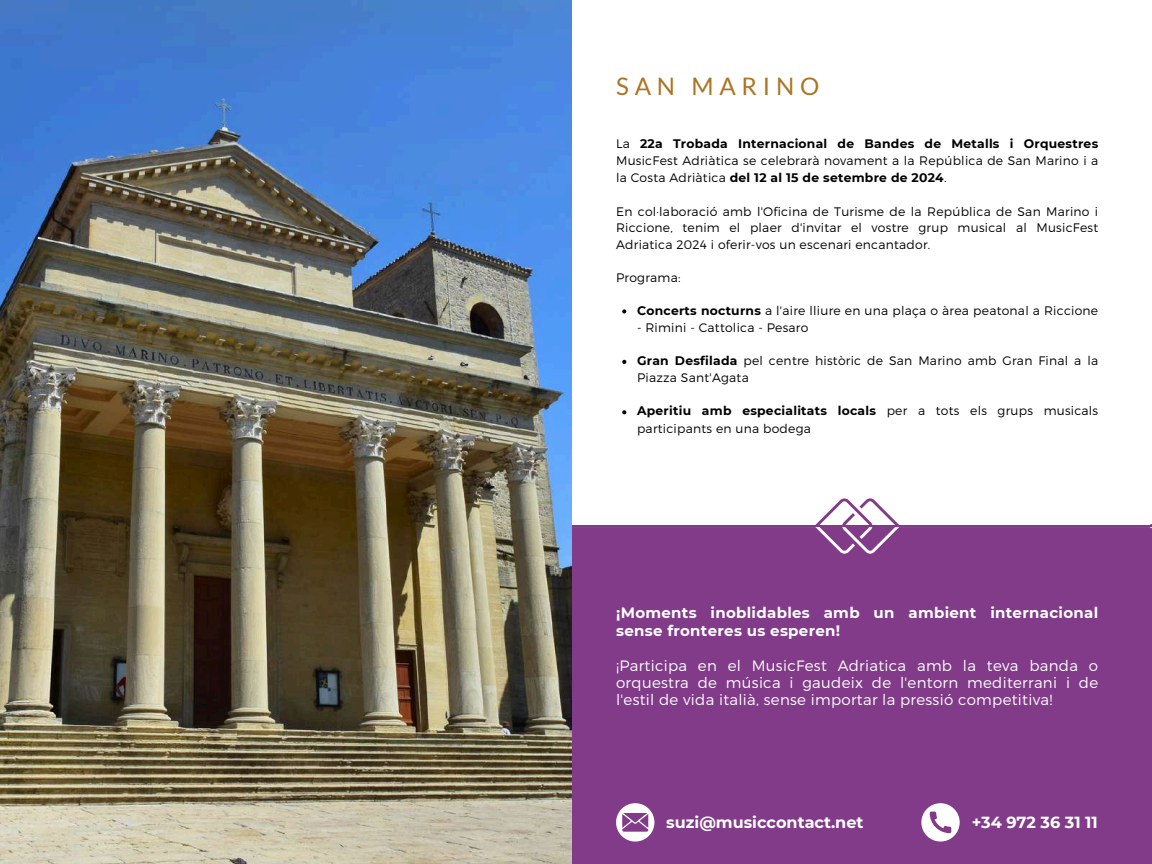
<style>
.page{position:relative;width:1152px;height:864px;background:#fff}
.page>*{position:absolute;margin:0;border:0;box-sizing:border-box;transform-origin:0 0}
.t1{font:24.15px "Lato";letter-spacing:.24em;color:#ab7522}
.t2{font:700 16.05px "Montserrat";color:#fff}
.t3{font:300 15px/16.8px "Montserrat";letter-spacing:.02em;color:#fff;text-align:justify}
.t4{font:700 15px/18px "Montserrat";letter-spacing:.02em;color:#fff}
.t5{font:300 12.3px/17px "Montserrat";letter-spacing:.02em;color:#000;text-align:justify}
.s1{font-weight:700}
</style>
<div class="page">
<div style="left:568px;top:525px;width:584px;height:339px;background:#813b89"></div>
<svg style="left:815px;top:498px;width:337px;height:55px"></svg>
<img style="left:0;top:0;width:572px;height:864px">
<svg style="left:622px;top:309px;width:4px;height:5px"></svg>
<svg style="left:622px;top:360px;width:4px;height:4px"></svg>
<svg style="left:622px;top:410px;width:4px;height:4px"></svg>
<svg style="left:921px;top:803px;width:39px;height:38px"></svg>
<svg style="left:616px;top:803px;width:38px;height:38px"></svg>
<h1 class="t1" style="left:616px;top:72px;width:205px">SAN MARINO</h1>
<p class="t5" style="left:616px;top:134px;width:484px">La <span class="s1">22a Trobada Internacional de Bandes de Metalls i Orquestres </span>MusicFest Adriàtica se celebrarà novament a la República de San Marino i a la Costa Adriàtica <span class="s1">del 12 al 15 de setembre de 2024</span>.</p>
<p class="t5" style="left:616px;top:203px;width:484px;line-height:16.5px">En col·laboració amb l'Oficina de Turisme de la República de San Marino i Riccione, tenim el plaer d'invitar el vostre grup musical al MusicFest Adriatica 2024 i oferir-vos un escenari encantador.</p>
<p class="t5" style="left:616px;top:268px;width:66px">Programa:</p>
<p class="t5" style="left:637px;top:301px;width:463px"><span class="s1">Concerts nocturns</span> a l'aire lliure en una plaça o àrea peatonal a Riccione</p>
<p class="t5" style="left:637px;top:319px;width:173px">- Rimini - Cattolica - Pesaro</p>
<p class="t5" style="left:637px;top:351px;width:463px;line-height:17.5px"><span class="s1">Gran Desfilada</span> pel centre històric de San Marino amb Gran Final a la<br>Piazza Sant'Agata</p>
<p class="t5" style="left:637px;top:402px;width:463px;line-height:17.5px"><span class="s1">Aperitiu amb especialitats locals</span> per a tots els grups musicals participants en una bodega</p>
<p class="t4" style="left:616px;top:604px;width:484px">¡Moments inoblidables amb un ambient internacional sense fronteres us esperen!</p>
<p class="t3" style="left:616px;top:657px;width:484px">¡Participa en el MusicFest Adriatica amb la teva banda o orquestra de música i gaudeix de l'entorn mediterrani i de l'estil de vida italià, sense importar la pressió competitiva!</p>
<h2 class="t2" style="left:666px;top:812px;width:199px">suzi@musiccontact.net</h2>
<h2 class="t2" style="left:972px;top:812px;width:128px">+34 972 36 31 11</h2>
</div>
